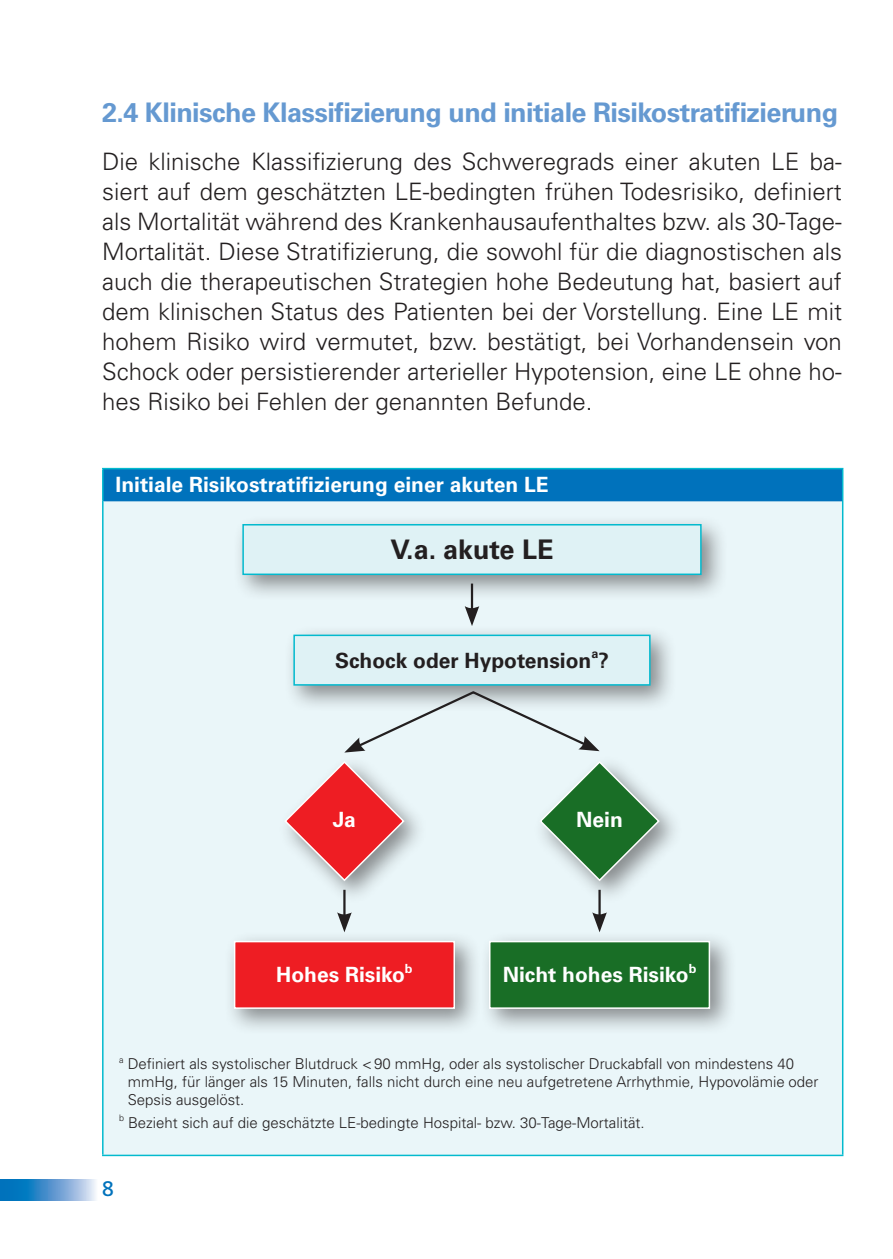
<style>
.page{position:relative;width:893px;height:1259px;background:#fff}
.page>*{position:absolute;margin:0;border:0;box-sizing:border-box;transform-origin:0 0}
.t1{font:700 27px "Univers LT Pro 65";letter-spacing:-.02em;color:#6599d1}
.t2{font:700 27px "Univers LT Pro 65";color:#231f20}
.t3{font:300 24px/30px "Univers LT Pro 45";color:#231f20;text-align:justify}
.t4{font:700 21px "Univers LT Pro 65";color:#fff}
.t5{font:700 21px "Univers LT Pro 65";color:#231f20}
.t6{font:21px "Frutiger LT Pro";color:#0072bc}
.t7{font:300 15px/18px "Univers LT Pro 45";color:#231f20}
.t8{font:700 12.6px "Univers LT Pro 65";color:#fff}
.t9{font:700 12.6px "Univers LT Pro 65";color:#231f20}
.t10{font:300 9px "Univers LT Pro 45";color:#231f20}
</style>
<div class="page">
<svg style="left:0;top:1179px;width:96px;height:21px;background:#559bd1"></svg>
<div style="left:103px;top:468px;width:740px;height:33px;background:#0072bc"></div>
<div style="left:103px;top:501px;width:740px;height:654px;background:#eaf6f9"></div>
<hr style="left:102px;top:468px;width:741px;height:1px;background:#03bace">
<hr style="left:102px;top:469px;width:2px;height:32px;background:#03bace">
<hr style="left:842px;top:469px;width:1px;height:32px;background:#03bace">
<hr style="left:102px;top:501px;width:2px;height:653px;background:#03bace">
<hr style="left:842px;top:501px;width:1px;height:653px;background:#03bace">
<hr style="left:102px;top:1154px;width:741px;height:2px;background:#03bace">
<div style="left:284px;top:625px;width:393px;height:87px;background:#231f20;opacity:.5"></div>
<div style="left:294px;top:635px;width:356px;height:50px;background:#dff2f5"></div>
<div style="left:293px;top:634px;width:358px;height:51px;border:2px solid #03bace"></div>
<hr style="left:471px;top:583px;width:2px;height:28px;background:#231f20">
<svg style="left:465px;top:606px;width:14px;height:20px"></svg>
<div style="left:233px;top:514px;width:496px;height:88px;background:#231f20;opacity:.5"></div>
<div style="left:243px;top:525px;width:458px;height:49px;background:#dff2f5"></div>
<div style="left:242px;top:524px;width:460px;height:51px;border:2px solid #03bace"></div>
<div style="left:277px;top:753px;width:152px;height:153px;background:#231f20;opacity:.5"></div>
<svg style="left:285px;top:762px;width:118px;height:118px;fill:#ee1d23"></svg>
<div style="left:285px;top:761px;width:119px;height:120px;border:2px solid #fff;border-radius:50%"></div>
<div style="left:532px;top:753px;width:152px;height:153px;background:#231f20;opacity:.5"></div>
<svg style="left:540px;top:762px;width:119px;height:118px;fill:#196e26"></svg>
<div style="left:540px;top:761px;width:119px;height:120px;border:2px solid #fff;border-radius:50%"></div>
<svg style="left:344px;top:689px;width:256px;height:63px"></svg>
<hr style="left:343px;top:890px;width:3px;height:27px;background:#231f20">
<svg style="left:337px;top:912px;width:15px;height:19px"></svg>
<hr style="left:598px;top:890px;width:3px;height:27px;background:#231f20">
<svg style="left:592px;top:912px;width:15px;height:19px"></svg>
<div style="left:224px;top:931px;width:257px;height:105px;background:#231f20;opacity:.5"></div>
<div style="left:235px;top:941px;width:219px;height:67px;background:#ee1d23"></div>
<div style="left:234px;top:941px;width:221px;height:68px;border:2px solid #fff"></div>
<div style="left:480px;top:931px;width:257px;height:105px;background:#231f20;opacity:.5"></div>
<div style="left:490px;top:941px;width:219px;height:67px;background:#196e26"></div>
<div style="left:489px;top:941px;width:221px;height:68px;border:2px solid #fff"></div>
<p class="t1" style="left:102px;top:96px;width:738px">2.4 Klinische Klassifizierung und initiale Risikostratifizierung</p>
<p class="t3" style="left:102px;top:147px;width:741px">Die klinische Klassifizierung des Schweregrads einer akuten LE ba&shy;siert auf dem geschätzten LE-bedingten frühen Todesrisiko, definiert als Mortalität während des Krankenhausaufenthaltes bzw. als 30-Tage-Mortalität. Diese Stratifizierung, die sowohl für die diagnostischen als auch die therapeutischen Strategien hohe Bedeutung hat, basiert auf dem klinischen Status des Patienten bei der Vorstellung. Eine LE mit hohem Risiko wird vermutet, bzw. bestätigt, bei Vorhandensein von Schock oder persistierender arterieller Hypotension, eine LE ohne ho&shy;hes Risiko bei Fehlen der genannten Befunde.</p>
<p class="t4" style="left:116px;top:472px;width:434px">Initiale Risikostratifizierung einer akuten LE</p>
<p class="t2" style="left:390px;top:534px;width:165px">V.a. akute LE</p>
<p class="t9" style="left:591px;top:646px;width:9px">a</p>
<p class="t5" style="left:335px;top:648px;width:275px">Schock oder Hypotension ?</p>
<p class="t4" style="left:333px;top:807px;width:24px">Ja</p>
<p class="t4" style="left:576px;top:807px;width:48px">Nein</p>
<p class="t4" style="left:276px;top:962px;width:130px">Hohes Risiko</p>
<p class="t8" style="left:405px;top:961px;width:9px">b</p>
<p class="t4" style="left:503px;top:962px;width:187px">Nicht hohes Risiko</p>
<p class="t8" style="left:689px;top:961px;width:9px">b</p>
<p class="t10" style="left:119px;top:1054px;width:6px">a</p>
<p class="t7" style="left:128px;top:1055px;width:692px">Definiert als systolischer Blutdruck &lt;90 mmHg, oder als systolischer Druckabfall von mindestens 40 mmHg, für länger als 15 Minuten, falls nicht durch eine neu aufgetretene Arrhythmie, Hypovolämie oder<br>Sepsis ausgelöst.</p>
<p class="t10" style="left:119px;top:1112px;width:7px">b</p>
<p class="t7" style="left:128px;top:1113px;width:518px">Bezieht sich auf die geschätzte LE-bedingte Hospital- bzw. 30-Tage-Mortalität.</p>
<p class="t6" style="left:102px;top:1176px;width:13px">8</p>
</div>
